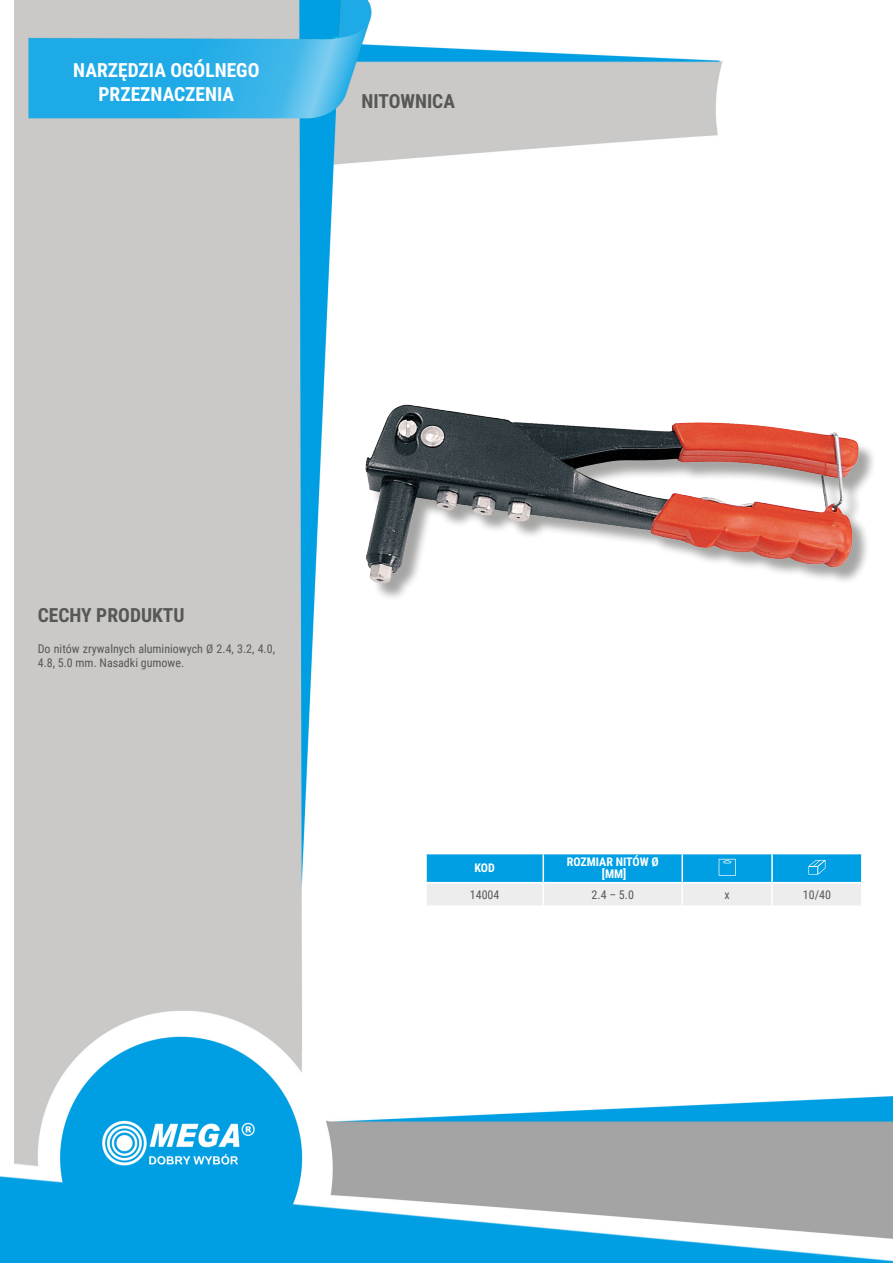
<style>
.page{position:relative;width:893px;height:1263px;background:#fff}
.page>*{position:absolute;margin:0;border:0;box-sizing:border-box;transform-origin:0 0}
.NagĹ_Ăłwek{font:700 19.5px/23.4px "Roboto Condensed";color:#fff;text-align:center}
.MateriaĹ__CECHY{font:700 19.5px "Roboto Condensed";color:#575756}
.Lewo_bez_dzielenia{font:700 19.5px "Roboto Condensed";color:#575756}
.Opisy{font:12px/14.4px "Roboto Condensed";color:#575756}
.Ĺšrodek_bez_dzieleni{font:700 12px "Roboto Condensed";color:#fff}
.Center{font:12px "Roboto Condensed";color:#575756}
.Indeks{font:12px "Roboto Condensed";color:#575756}
.Ĺšrodek__wymuszenie{font:700 12px "Roboto Condensed";color:#fff}
.Tabelka_nagĹ_Ăłwek{font:700 12px "Roboto Condensed";color:#fff}
</style>
<div class="page">
<img style="left:0;top:0;width:893px;height:1263px">
<div style="left:368px;top:408px;width:509px;height:193px;background:#1d1d1b;opacity:.4"></div>
<img style="left:366px;top:405px;width:493px;height:178px">
<hr style="left:425px;top:854px;width:2px;height:28px;background:#fff">
<hr style="left:425px;top:883px;width:2px;height:22px;background:#fff">
<hr style="left:425px;top:853px;width:118px;height:1px;background:#fff">
<hr style="left:425px;top:882px;width:118px;height:1px;background:#fff">
<hr style="left:425px;top:905px;width:118px;height:2px;background:#fff">
<hr style="left:543px;top:905px;width:139px;height:2px;background:#fff">
<hr style="left:682px;top:905px;width:90px;height:2px;background:#fff">
<hr style="left:772px;top:905px;width:90px;height:2px;background:#fff">
<svg style="left:426px;top:853px;width:436px;height:52px;background:#74c6e9"></svg>
<p class="NagĹ_Ăłwek" style="left:73px;top:58px;width:188px">NARZĘDZIA OGÓLNEGO<br>PRZEZNACZENIA</p>
<p class="Lewo_bez_dzielenia" style="left:361px;top:88px;width:95px">NITOWNICA</p>
<p class="MateriaĹ__CECHY" style="left:38px;top:601px;width:148px">CECHY PRODUKTU</p>
<p class="Opisy" style="left:38px;top:641px;width:239px">Do nitów zrywalnych aluminiowych Ø 2.4, 3.2, 4.0,<br>4.8, 5.0 mm. Nasadki gumowe.</p>
<p class="Tabelka_nagĹ_Ăłwek" style="left:474px;top:860px;width:22px">KOD</p>
<p class="Ĺšrodek_bez_dzieleni" style="left:567px;top:854px;width:94px">ROZMIAR NITÓW Ø</p>
<p class="Ĺšrodek__wymuszenie" style="left:602px;top:866px;width:26px">[MM]</p>
<p class="Indeks" style="left:470px;top:886px;width:31px">14004</p>
<p class="Center" style="left:592px;top:886px;width:44px">2.4 – 5.0</p>
<p class="Center" style="left:724px;top:886px;width:7px">x</p>
<p class="Center" style="left:803px;top:886px;width:30px">10/40</p>
</div>
